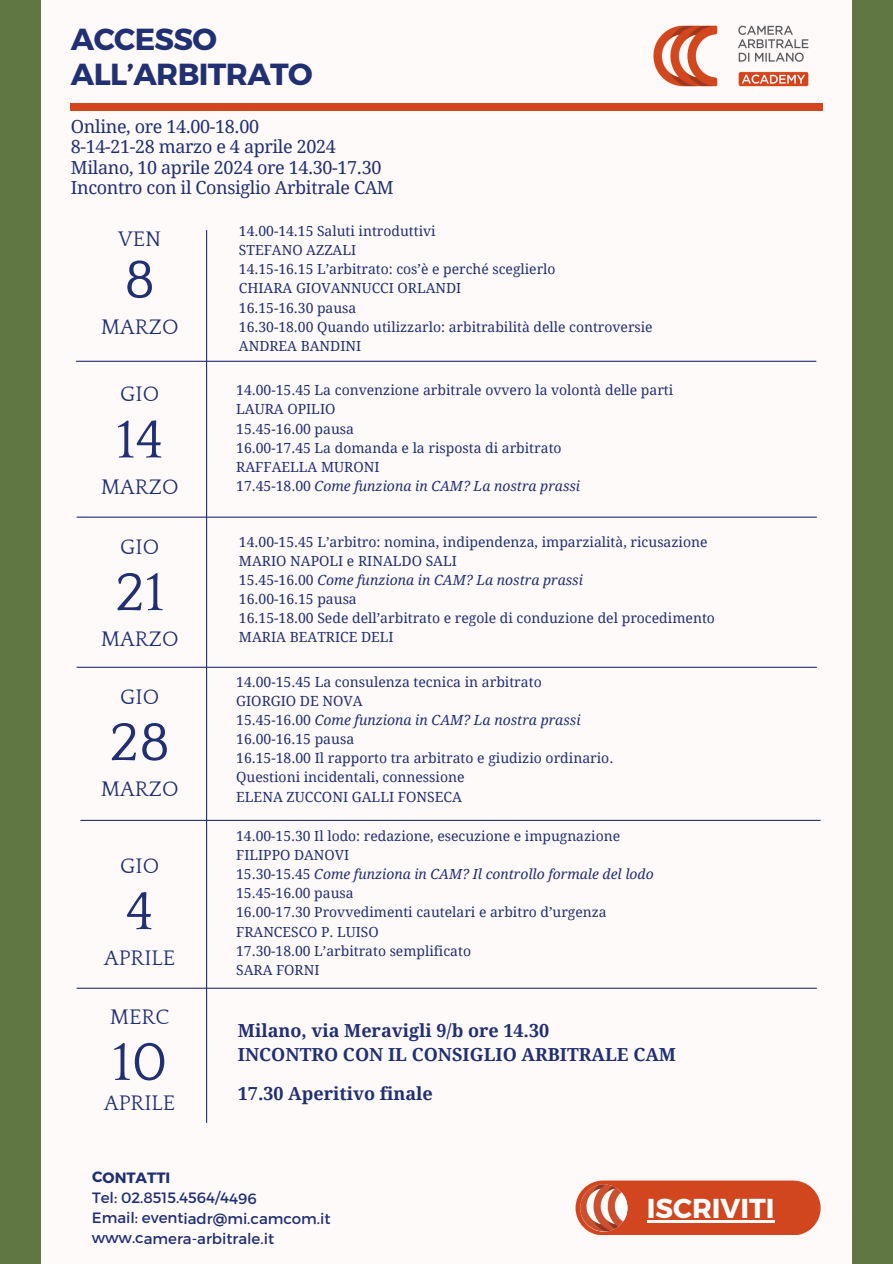
<style>
.page{position:relative;width:893px;height:1264px;background:#fff}
.page>*{position:absolute;margin:0;border:0;box-sizing:border-box;transform-origin:0 0}
.t1{font:55.65px "Quattrocento";color:#212f73}
.t2{font:700 30.45px/34.8px "Montserrat";letter-spacing:-.02em;color:#212f73}
.t3{font:700 27.3px "Montserrat";color:#fff}
.t4{font:21.6px "Quattrocento";color:#212f73}
.t5{font:18px/20.2px "Droid Serif";letter-spacing:-.02em;color:#212f73}
.t6{font:700 18px/24.5px "Droid Serif";color:#212f73}
.t7{font:15px "Montserrat";letter-spacing:-.005em;color:#212f73}
.t8{font:700 15px "Montserrat";color:#212f73}
.t9{font:13.95px "Droid Serif";color:#212f73}
.t10{font:italic 13.95px "Droid Serif";color:#212f73}
.s1{font-style:normal}
</style>
<div class="page">
<div style="left:0;top:0;width:892px;height:1263px;background:#607743"></div>
<div style="left:42px;top:0;width:809px;height:1263px;background:#fefaf9"></div>
<hr style="left:206px;top:230px;width:1px;height:892px;background:#212f73">
<hr style="left:76px;top:361px;width:740px;height:1px;background:#212f73">
<div style="left:71px;top:103px;width:751px;height:7px;background:#d4451d"></div>
<hr style="left:77px;top:987px;width:739px;height:1px;background:#212f73">
<hr style="left:80px;top:819px;width:740px;height:2px;background:#212f73">
<hr style="left:77px;top:516px;width:739px;height:1px;background:#212f73">
<hr style="left:77px;top:666px;width:739px;height:2px;background:#212f73">
<img style="left:653px;top:25px;width:156px;height:62px">
<div style="left:575px;top:1180px;width:245px;height:55px;background:#d2461f;border-radius:27px"></div>
<img style="left:580px;top:1184px;width:47px;height:47px;border-radius:50%">
<hr style="left:646px;top:1220px;width:128px;height:2px;background:#fff">
<p class="t2" style="left:71px;top:20px;width:243px">ACCESSO<br>ALL’ARBITRATO</p>
<p class="t5" style="left:71px;top:117px;width:324px">Online, ore 14.00-18.00<br>8-14-21-28 marzo e 4 aprile 2024<br>Milano, 10 aprile 2024 ore 14.30-17.30<br>Incontro con il Consiglio Arbitrale CAM</p>
<p class="t4" style="left:118px;top:228px;width:45px">VEN</p>
<p class="t1" style="left:124px;top:250px;width:33px">8</p>
<h3 class="t4" style="left:101px;top:315px;width:79px">MARZO</h3>
<h3 class="t4" style="left:120px;top:383px;width:40px">GIO</h3>
<p class="t1" style="left:116px;top:410px;width:49px">14</p>
<h3 class="t4" style="left:101px;top:475px;width:79px">MARZO</h3>
<p class="t4" style="left:120px;top:535px;width:40px">GIO</p>
<p class="t1" style="left:115px;top:563px;width:51px">21</p>
<p class="t4" style="left:101px;top:628px;width:79px">MARZO</p>
<p class="t4" style="left:120px;top:685px;width:40px">GIO</p>
<p class="t1" style="left:109px;top:712px;width:62px">28</p>
<p class="t4" style="left:101px;top:778px;width:79px">MARZO</p>
<p class="t4" style="left:120px;top:854px;width:40px">GIO</p>
<p class="t1" style="left:125px;top:881px;width:30px">4</p>
<p class="t4" style="left:104px;top:947px;width:72px">APRILE</p>
<p class="t4" style="left:110px;top:1005px;width:61px">MERC</p>
<h3 class="t1" style="left:112px;top:1032px;width:57px">10</h3>
<p class="t4" style="left:104px;top:1092px;width:72px">APRILE</p>
<p class="t9" style="left:239px;top:223px;width:198px">14.00-14.15 Saluti introduttivi</p>
<h6 class="t9" style="left:239px;top:242px;width:119px">STEFANO AZZALI</h6>
<p class="t9" style="left:239px;top:261px;width:318px">14.15-16.15 L’arbitrato: cos’è e perché sceglierlo</p>
<p class="t9" style="left:239px;top:280px;width:224px">CHIARA GIOVANNUCCI ORLANDI</p>
<p class="t9" style="left:239px;top:300px;width:119px">16.15-16.30 pausa</p>
<p class="t9" style="left:239px;top:319px;width:415px">16.30-18.00 Quando utilizzarlo: arbitrabilità delle controversie</p>
<p class="t9" style="left:239px;top:338px;width:124px">ANDREA BANDINI</p>
<p class="t9" style="left:236px;top:382px;width:438px">14.00-15.45 La convenzione arbitrale ovvero la volontà delle parti</p>
<p class="t9" style="left:236px;top:401px;width:101px">LAURA OPILIO</p>
<p class="t9" style="left:236px;top:420px;width:119px">15.45-16.00 pausa</p>
<h3 class="t9" style="left:236px;top:440px;width:327px">16.00-17.45 La domanda e la risposta di arbitrato</h3>
<p class="t9" style="left:236px;top:459px;width:145px">RAFFAELLA MURONI</p>
<h3 class="t10" style="left:236px;top:478px;width:345px"><span class="s1">17.45-18.00</span> Come funziona in CAM? La nostra prassi</h3>
<p class="t9" style="left:239px;top:534px;width:470px">14.00-15.45 L’arbitro: nomina, indipendenza, imparzialità, ricusazione</p>
<p class="t9" style="left:239px;top:553px;width:219px">MARIO NAPOLI e RINALDO SALI</p>
<p class="t10" style="left:239px;top:572px;width:345px"><span class="s1">15.45-16.00</span> Come funziona in CAM? La nostra prassi</p>
<p class="t9" style="left:239px;top:591px;width:119px">16.00-16.15 pausa</p>
<p class="t9" style="left:239px;top:610px;width:477px">16.15-18.00 Sede dell’arbitrato e regole di conduzione del procedimento</p>
<p class="t9" style="left:239px;top:629px;width:156px">MARIA BEATRICE DELI</p>
<p class="t9" style="left:236px;top:673px;width:307px">14.00-15.45 La consulenza tecnica in arbitrato</p>
<p class="t9" style="left:236px;top:693px;width:128px">GIORGIO DE NOVA</p>
<p class="t10" style="left:236px;top:712px;width:346px"><span class="s1">15.45-16.00</span> Come funziona in CAM? La nostra prassi</p>
<p class="t9" style="left:236px;top:731px;width:119px">16.00-16.15 pausa</p>
<h3 class="t9" style="left:236px;top:750px;width:378px">16.15-18.00 Il rapporto tra arbitrato e giudizio ordinario.</h3>
<p class="t9" style="left:236px;top:769px;width:230px">Questioni incidentali, connessione</p>
<h3 class="t9" style="left:236px;top:788px;width:227px">ELENA ZUCCONI GALLI FONSECA</h3>
<p class="t9" style="left:236px;top:828px;width:385px">14.00-15.30 Il lodo: redazione, esecuzione e impugnazione</p>
<h3 class="t9" style="left:236px;top:847px;width:115px">FILIPPO DANOVI</h3>
<p class="t10" style="left:236px;top:866px;width:419px"><span class="s1">15.30-15.45</span> Come funziona in CAM? Il controllo formale del lodo</p>
<h3 class="t9" style="left:236px;top:885px;width:119px">15.45-16.00 pausa</h3>
<p class="t9" style="left:236px;top:904px;width:372px">16.00-17.30 Provvedimenti cautelari e arbitro d’urgenza</p>
<p class="t9" style="left:236px;top:923px;width:144px">FRANCESCO P. LUISO</p>
<p class="t9" style="left:236px;top:942px;width:236px">17.30-18.00 L’arbitrato semplificato</p>
<p class="t9" style="left:236px;top:961px;width:85px">SARA FORNI</p>
<p class="t6" style="left:238px;top:1018px;width:439px">Milano, via Meravigli 9/b ore 14.30<br>INCONTRO CON IL CONSIGLIO ARBITRALE CAM</p>
<p class="t6" style="left:238px;top:1081px;width:196px">17.30 Aperitivo finale</p>
<h3 class="t8" style="left:92px;top:1167px;width:80px">CONTATTI</h3>
<p class="t7" style="left:92px;top:1187px;width:166px">Tel: 02.8515.4564/4496</p>
<h3 class="t7" style="left:92px;top:1208px;width:240px">Email: eventiadr@mi.camcom.it</h3>
<p class="t7" style="left:92px;top:1228px;width:184px">www.camera-arbitrale.it</p>
<p class="t3" style="left:646px;top:1190px;width:129px">ISCRIVITI</p>
</div>
